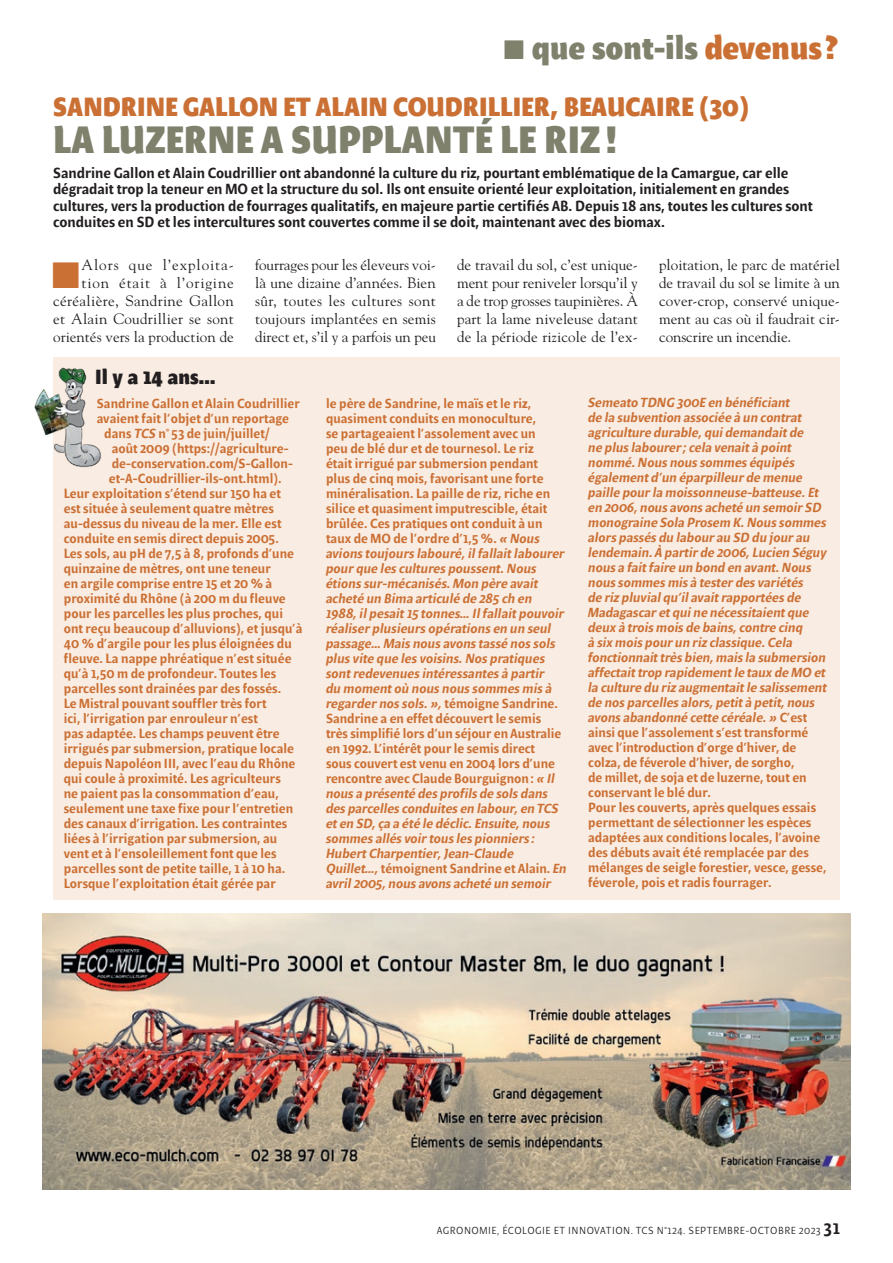
<style>
.page{position:relative;width:893px;height:1263px;background:#fff}
.page>*{position:absolute;margin:0;border:0;box-sizing:border-box;transform-origin:0 0}
.t1{font:700 39px "Beret LT Std";color:#7f816c}
.t2{font:36.9px "Zapf Dingbats Std";color:#cb7034}
.t3{font:700 33px "Beret LT Std";color:#7f816c}
.t4{font:700 27px "Beret LT Std";color:#cb7034}
.t5{font:700 21px "Beret LT Std";color:#231f20}
.t6{font:15px/18px "Goudy Std";letter-spacing:.01em;color:#231f20;text-align:justify}
.t7{font:500 15px/16.5px "Beret LT Std";color:#231f20}
.t8{font:italic 500 13.5px/15px "Beret LT Std";color:#cb7034}
.t9{font:500 13.5px "Beret LT Std";letter-spacing:.005em;color:#cb7034}
.t10{font:10.5px "Beret LT Std";letter-spacing:.05em;color:#231f20}
.s1{color:#cb7034}
.s2{font-style:italic}
.s3{font-style:normal}
.s4{font-weight:500;font-size:18px}
</style>
<div class="page">
<div style="left:53px;top:358px;width:787px;height:542px;background:#f9ece2"></div>
<img style="left:34px;top:367px;width:67px;height:101px">
<img style="left:43px;top:913px;width:807px;height:276px">
<h3 class="t3" style="left:504px;top:28px;width:336px">■ que sont-ils <span class="s1">devenus ?</span></h3>
<h3 class="t4" style="left:53px;top:90px;width:698px">SANDRINE GALLON ET ALAIN COUDRILLIER, BEAUCAIRE (30)</h3>
<h1 class="t1" style="left:53px;top:115px;width:566px">LA LUZERNE A SUPPLANTÉ LE RIZ!</h1>
<p class="t7" style="left:53px;top:164px;width:761px">Sandrine Gallon et Alain Coudrillier ont abandonné la culture du riz, pourtant emblématique de la Camargue, car elle dégradait trop la teneur en MO et la structure du sol. Ils ont ensuite orienté leur exploitation, initialement en grandes cultures, vers la production de fourrages qualitatifs, en majeure partie certifiés AB. Depuis 18 ans, toutes les cultures sont conduites en SD et les intercultures sont couvertes comme il se doit, maintenant avec des biomax.</p>
<p class="t6" style="left:53px;top:256px;width:182px;text-align:right">Alors que l’exploita&shy;tion était à l’origine céréalière, Sandrine Gallon et Alain Coudrillier se sont orientés vers la production de</p>
<p class="t6" style="left:255px;top:256px;width:182px">fourrages pour les éleveurs voi&shy;là une dizaine d’années. Bien sûr, toutes les cultures sont toujours implantées en semis direct et, s’il y a parfois un peu</p>
<h2 class="t2" style="left:52px;top:258px;width:30px">■</h2>
<p class="t6" style="left:457px;top:256px;width:182px">de travail du sol, c’est unique&shy;ment pour reniveler lorsqu’il y a de trop grosses taupinières. À part la lame niveleuse datant de la période rizicole de l’ex-</p>
<p class="t6" style="left:659px;top:256px;width:182px">ploitation, le parc de matériel de travail du sol se limite à un cover-crop, conservé unique&shy;ment au cas où il faudrait cir&shy;conscrire un incendie.</p>
<h3 class="t5" style="left:95px;top:364px;width:122px">Il y a 14 ans…</h3>
<p class="t9" style="left:97px;top:395px;width:204px">Sandrine Gallon et Alain Coudrillier</p>
<p class="t9" style="left:97px;top:410px;width:194px">avaient fait l’objet d’un reportage</p>
<p class="t9" style="left:104px;top:425px;width:167px">dans <span class="s2">TCS</span> n° 53 de juin/juillet/</p>
<p class="t9" style="left:112px;top:440px;width:178px">août 2009 (https://agriculture-</p>
<p class="t9" style="left:112px;top:455px;width:183px">de-conservation.com/S-Gallon-</p>
<p class="t9" style="left:109px;top:470px;width:174px">et-A-Coudrillier-ils-ont.html).</p>
<p class="t9" style="left:64px;top:485px;width:219px">Leur exploitation s’étend sur 150 ha et</p>
<p class="t9" style="left:64px;top:500px;width:212px">est située à seulement quatre mètres</p>
<p class="t9" style="left:64px;top:515px;width:219px">au-dessus du niveau de la mer. Elle est</p>
<p class="t9" style="left:64px;top:530px;width:217px">conduite en semis direct depuis 2005.</p>
<p class="t9" style="left:64px;top:545px;width:232px">Les sols, au pH de 7,5 à 8, profonds d’une</p>
<p class="t9" style="left:64px;top:560px;width:208px">quinzaine de mètres, ont une teneur</p>
<p class="t9" style="left:64px;top:575px;width:210px">en argile comprise entre 15 et 20 % à</p>
<p class="t9" style="left:64px;top:590px;width:223px">proximité du Rhône (à 200 m du fleuve</p>
<p class="t9" style="left:64px;top:605px;width:221px">pour les parcelles les plus proches, qui</p>
<p class="t9" style="left:64px;top:620px;width:240px">ont reçu beaucoup d’alluvions), et jusqu’à</p>
<p class="t9" style="left:64px;top:635px;width:230px">40 % d’argile pour les plus éloignées du</p>
<p class="t9" style="left:64px;top:650px;width:229px">fleuve. La nappe phréatique n’est située</p>
<p class="t9" style="left:64px;top:665px;width:214px">qu’à 1,50 m de profondeur. Toutes les</p>
<p class="t9" style="left:64px;top:680px;width:219px">parcelles sont drainées par des fossés.</p>
<p class="t9" style="left:64px;top:695px;width:204px">Le Mistral pouvant souffler très fort</p>
<p class="t9" style="left:64px;top:710px;width:196px">ici, l’irrigation par enrouleur n’est</p>
<p class="t9" style="left:64px;top:725px;width:217px">pas adaptée. Les champs peuvent être</p>
<p class="t9" style="left:64px;top:740px;width:232px">irrigués par submersion, pratique locale</p>
<p class="t9" style="left:64px;top:755px;width:233px">depuis Napoléon III, avec l’eau du Rhône</p>
<p class="t9" style="left:64px;top:770px;width:219px">qui coule à proximité. Les agriculteurs</p>
<p class="t9" style="left:64px;top:785px;width:217px">ne paient pas la consommation d’eau,</p>
<p class="t9" style="left:64px;top:800px;width:231px">seulement une taxe fixe pour l’entretien</p>
<p class="t9" style="left:64px;top:815px;width:225px">des canaux d’irrigation. Les contraintes</p>
<p class="t9" style="left:64px;top:830px;width:215px">liées à l’irrigation par submersion, au</p>
<p class="t9" style="left:64px;top:845px;width:214px">vent et à l’ensoleillement font que les</p>
<p class="t9" style="left:64px;top:860px;width:223px">parcelles sont de petite taille, 1 à 10 ha.</p>
<p class="t9" style="left:64px;top:875px;width:213px">Lorsque l’exploitation était gérée par</p>
<p class="t8" style="left:326px;top:395px;width:242px"><span class="s3">le père de Sandrine, le maïs et le riz, quasiment conduits en monoculture,<br>se partageaient l’assolement avec un<br>peu de blé dur et de tournesol. Le riz<br>était irrigué par submersion pendant<br>plus de cinq mois, favorisant une forte minéralisation. La paille de riz, riche en silice et quasiment imputrescible, était brûlée. Ces pratiques ont conduit à un taux de MO de l’ordre d’1,5 %.</span> « Nous avions toujours labouré, il fallait labourer pour que les cultures poussent. Nous étions sur-mécanisés. Mon père avait acheté un Bima articulé de 285 ch en 1988, il pesait 15 tonnes… Il fallait pouvoir réaliser plusieurs opérations en un seul passage… Mais nous avons tassé nos sols plus vite que les voisins. Nos pratiques sont redevenues intéressantes à partir<br>du moment où nous nous sommes mis à regarder nos sols. », <span class="s3">témoigne Sandrine.<br>Sandrine a en effet découvert le semis<br>très simplifié lors d’un séjour en Australie en 1992. L’intérêt pour le semis direct<br>sous couvert est venu en 2004 lors d’une rencontre avec Claude Bourguignon:</span> « Il nous a présenté des profils de sols dans des parcelles conduites en labour, en TCS et en SD, ça a été le déclic. Ensuite, nous sommes allés voir tous les pionniers :<br>Hubert Charpentier, Jean-Claude Quillet…, <span class="s3">témoignent Sandrine et Alain.</span> En avril 2005, nous avons acheté un semoir</p>
<p class="t8" style="left:588px;top:395px;width:240px">Semeato TDNG 300E en bénéficiant<br>de la subvention associée à un contrat agriculture durable, qui demandait de<br>ne plus labourer ; cela venait à point nommé. Nous nous sommes équipés également d’un éparpilleur de menue paille pour la moissonneuse-batteuse. Et en 2006, nous avons acheté un semoir SD monograine Sola Prosem K. Nous sommes alors passés du labour au SD du jour au lendemain. À partir de 2006, Lucien Séguy nous a fait faire un bond en avant. Nous nous sommes mis à tester des variétés<br>de riz pluvial qu’il avait rapportées de Madagascar et qui ne nécessitaient que deux à trois mois de bains, contre cinq<br>à six mois pour un riz classique. Cela fonctionnait très bien, mais la submersion affectait trop rapidement le taux de MO et la culture du riz augmentait le salissement de nos parcelles alors, petit à petit, nous avons abandonné cette céréale. » <span class="s3">C’est ainsi que l’assolement s’est transformé avec l’introduction d’orge d’hiver, de colza, de féverole d’hiver, de sorgho,<br>de millet, de soja et de luzerne, tout en conservant le blé dur.<br>Pour les couverts, après quelques essais permettant de sélectionner les espèces adaptées aux conditions locales, l’avoine des débuts avait été remplacée par des mélanges de seigle forestier, vesce, gesse, féverole, pois et radis fourrager.</span></p>
<p class="t10" style="left:437px;top:1224px;width:404px">AGRONOMIE, ÉCOLOGIE ET INNOVATION. TCS N°124. SEPTEMBRE-OCTOBRE 2023 <span class="s4">31</span></p>
</div>
